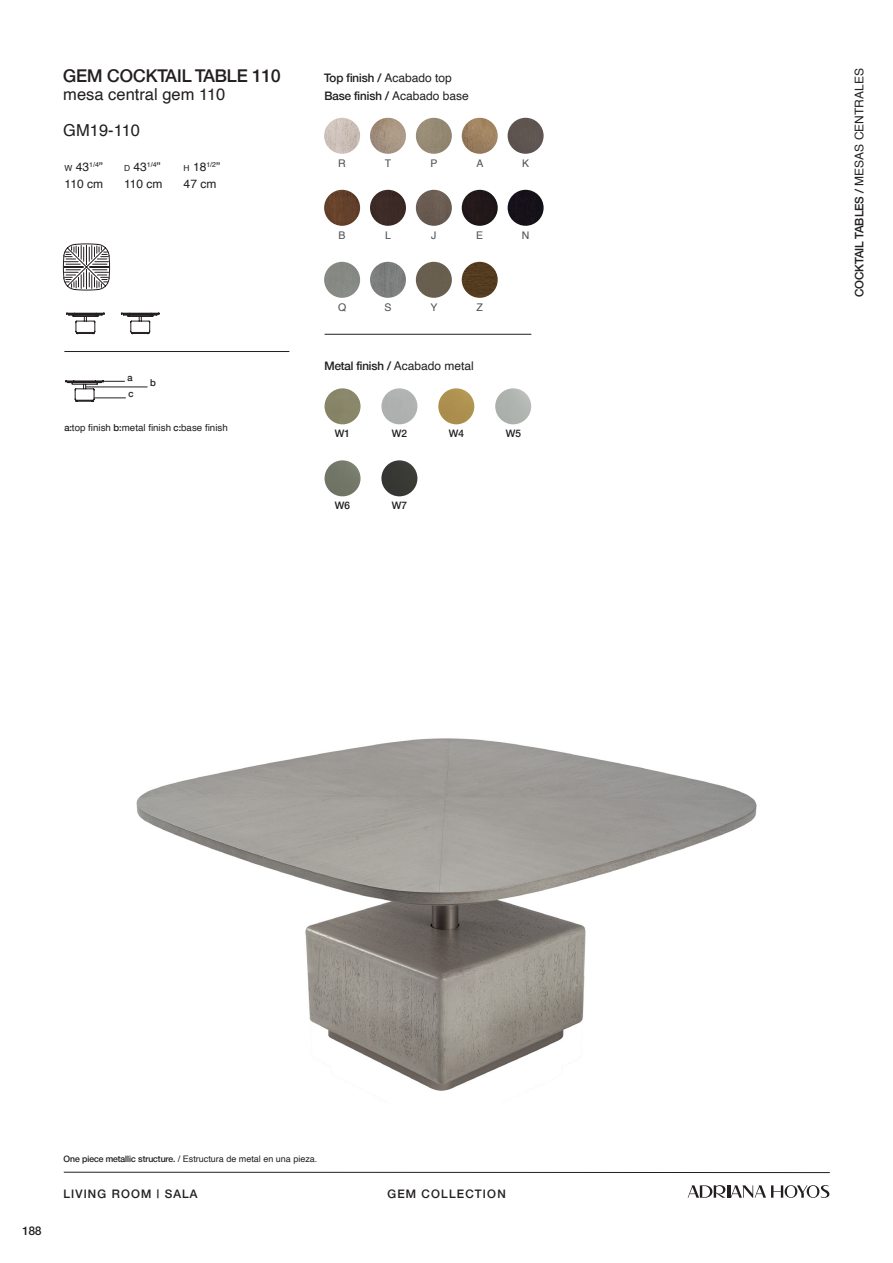
<style>
.page{position:relative;width:893px;height:1263px;background:#fff}
.page>*{position:absolute;margin:0;border:0;box-sizing:border-box;transform-origin:0 0}
.t1{font:500 18px "Helvetica";color:#231f20}
.t2{font:16.5px/36px "Helvetica";color:#231f20}
.t3{font:500 12px "Helvetica";color:#231f20}
.t4{font:12px/16.5px "Helvetica";color:#231f20}
.t5{font:500 12px "Helvetica";letter-spacing:.1em;color:#231f20}
.t6{font:10.5px "Helvetica";color:#4b4c4d}
.t7{font:500 10.5px "Helvetica";color:#231f20}
.t8{font:9.75px "Helvetica";color:#231f20}
.t9{font:500 9.75px "Helvetica";color:#231f20}
.t10{font:9px "Helvetica";color:#231f20}
.s1{font-size:8.4px}
.s2{font-weight:500}
.s3{font-weight:400}
</style>
<div class="page">
<hr style="left:64px;top:1172px;width:766px;height:1px;background:#231f20">
<svg style="left:688px;top:1185px;width:141px;height:13px"></svg>
<img style="left:136px;top:738px;width:621px;height:353px">
<hr style="left:64px;top:351px;width:225px;height:1px;background:#231f20">
<hr style="left:86px;top:387px;width:62px;height:1px;background:#231f20">
<hr style="left:94px;top:398px;width:32px;height:1px;background:#231f20">
<hr style="left:325px;top:334px;width:206px;height:1px;background:#231f20">
<svg style="left:63px;top:244px;width:96px;height:90px"></svg>
<svg style="left:66px;top:381px;width:59px;height:21px"></svg>
<img style="left:325px;top:388px;width:36px;height:36px;border-radius:18px">
<img style="left:325px;top:460px;width:36px;height:36px;border-radius:18px">
<img style="left:438px;top:388px;width:36px;height:36px;border-radius:18px">
<img style="left:495px;top:388px;width:36px;height:36px;border-radius:18px">
<img style="left:381px;top:388px;width:36px;height:36px;border-radius:18px">
<img style="left:381px;top:460px;width:36px;height:36px;border-radius:18px">
<img style="left:462px;top:190px;width:36px;height:36px;border-radius:18px">
<img style="left:416px;top:262px;width:36px;height:36px;border-radius:18px">
<img style="left:508px;top:118px;width:36px;height:36px;border-radius:18px">
<img style="left:324px;top:118px;width:36px;height:36px;border-radius:18px">
<img style="left:324px;top:262px;width:36px;height:36px;border-radius:18px">
<img style="left:416px;top:118px;width:36px;height:36px;border-radius:18px">
<img style="left:370px;top:190px;width:36px;height:36px;border-radius:18px">
<img style="left:416px;top:190px;width:36px;height:36px;border-radius:18px">
<img style="left:370px;top:262px;width:36px;height:36px;border-radius:18px">
<img style="left:462px;top:118px;width:36px;height:36px;border-radius:18px">
<img style="left:324px;top:190px;width:36px;height:36px;border-radius:18px">
<img style="left:508px;top:190px;width:36px;height:36px;border-radius:18px">
<img style="left:462px;top:262px;width:36px;height:36px;border-radius:18px">
<img style="left:370px;top:118px;width:36px;height:36px;border-radius:18px">
<h1 class="t1" style="left:63px;top:69px;width:219px">GEM COCKTAIL TABLE 110</h1>
<h2 class="t2" style="left:63px;top:78px;width:164px">mesa central gem 110<br>GM19-110</h2>
<p class="t4" style="left:65px;top:160px;width:40px"><span class="s1">w</span> 43<sup>1/4</sup>”<br>110 cm</p>
<p class="t4" style="left:124px;top:160px;width:40px"><span class="s1">d</span> 43<sup>1/4</sup>”<br>110 cm</p>
<p class="t4" style="left:184px;top:160px;width:38px"><span class="s1">h</span> 18<sup>1/2</sup>”<br>47 cm</p>
<p class="t9" style="left:127px;top:374px;width:7px">a</p>
<p class="t9" style="left:128px;top:390px;width:7px">c</p>
<p class="t9" style="left:150px;top:379px;width:7px">b</p>
<p class="t8" style="left:64px;top:420px;width:165px"><span class="s2">a:</span>top finish <span class="s2">b:</span>metal finish <span class="s2">c:</span>base finish</p>
<p class="t3" style="left:324px;top:73px;width:129px">Top finish / <span class="s3">Acabado top</span></p>
<p class="t3" style="left:325px;top:91px;width:146px">Base finish / <span class="s3">Acabado base</span></p>
<p class="t6" style="left:338px;top:159px;width:9px">R</p>
<p class="t6" style="left:522px;top:159px;width:9px">K</p>
<p class="t6" style="left:385px;top:159px;width:8px">T</p>
<p class="t6" style="left:430px;top:159px;width:9px">P</p>
<p class="t6" style="left:476px;top:159px;width:9px">A</p>
<p class="t6" style="left:339px;top:231px;width:9px">B</p>
<p class="t6" style="left:338px;top:303px;width:10px">Q</p>
<p class="t6" style="left:385px;top:231px;width:7px">L</p>
<p class="t6" style="left:431px;top:231px;width:7px">J</p>
<p class="t6" style="left:384px;top:303px;width:9px">S</p>
<p class="t6" style="left:430px;top:303px;width:9px">Y</p>
<p class="t6" style="left:476px;top:231px;width:9px">E</p>
<p class="t6" style="left:476px;top:303px;width:8px">Z</p>
<p class="t3" style="left:325px;top:361px;width:151px">Metal finish / <span class="s3">Acabado metal</span></p>
<p class="t6" style="left:522px;top:231px;width:9px">N</p>
<p class="t7" style="left:335px;top:430px;width:17px">W1</p>
<p class="t7" style="left:335px;top:502px;width:17px">W6</p>
<p class="t7" style="left:392px;top:430px;width:17px">W2</p>
<p class="t7" style="left:449px;top:430px;width:17px">W4</p>
<p class="t7" style="left:506px;top:430px;width:17px">W5</p>
<p class="t7" style="left:392px;top:502px;width:17px">W7</p>
<p class="t3" style="left:23px;top:1227px;width:20px">188</p>
<p class="t10" style="left:64px;top:1155px;width:255px"><span class="s2">One piece metallic structure.</span> / Estructura de metal en una pieza.</p>
<p class="t5" style="left:63px;top:1187px;width:136px">LIVING ROOM | SALA</p>
<p class="t5" style="left:387px;top:1189px;width:120px">GEM COLLECTION</p>
<p class="t3" style="left:852px;top:297px;width:230px;rotate:-90deg">COCKTAIL TABLES / <span class="s3">MESAS CENTRALES</span></p>
</div>
